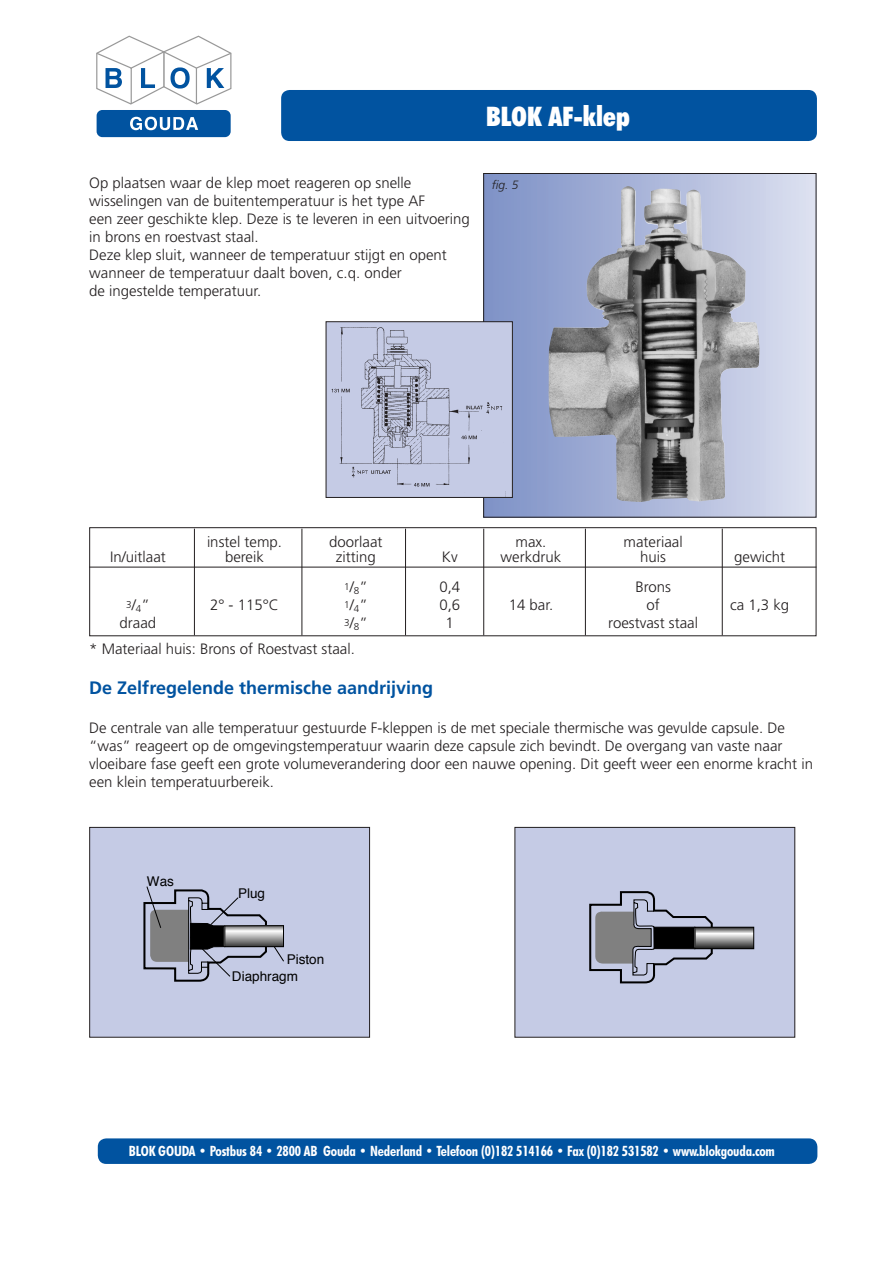
<style>
.page{position:relative;width:893px;height:1263px;background:#fff}
.page>*{position:absolute;margin:0;border:0;box-sizing:border-box;transform-origin:0 0}
.Normaal{font:900 condensed 27px "Futura BT";color:#fff}
.Normaal-2{font:700 18px "Frutiger LT";color:#0153a0}
.Normaal-3{font:300 15px/18px "Frutiger LT";color:#231f20}
.Normaal-4{font:700 condensed 14.25px "Futura BT";letter-spacing:-.01em;color:#fff}
.t1{font:13.5px/17.1px "Helvetica";color:#000}
.Normaal-5{font:italic 300 12px "Frutiger LT";color:#231f20}
.Normaal-6{font:300 9.9px "Frutiger LT";color:#231f20}
.s1{font-size:15px}
</style>
<div class="page">
<div style="left:89px;top:527px;width:727px;height:109px;border:1px solid #231f20"></div>
<hr style="left:194px;top:529px;width:1px;height:106px;background:#231f20">
<hr style="left:302px;top:529px;width:1px;height:106px;background:#231f20">
<hr style="left:405px;top:529px;width:1px;height:106px;background:#231f20">
<hr style="left:483px;top:529px;width:1px;height:106px;background:#231f20">
<hr style="left:585px;top:529px;width:1px;height:106px;background:#231f20">
<hr style="left:722px;top:529px;width:1px;height:106px;background:#231f20">
<div style="left:90px;top:827px;width:280px;height:210px;background:#c5cbe5"></div>
<svg style="left:143px;top:886px;width:141px;height:96px"></svg>
<div style="left:89px;top:827px;width:281px;height:210px;border:1px solid #231f20"></div>
<div style="left:515px;top:827px;width:280px;height:210px;background:#c5cbe5"></div>
<div style="left:484px;top:173px;width:332px;height:344px;background:linear-gradient(to right,#7c90c6,#dcdfef)"></div>
<img style="left:548px;top:186px;width:212px;height:316px">
<div style="left:483px;top:173px;width:333px;height:345px;border:1px solid #231f20"></div>
<div style="left:326px;top:322px;width:186px;height:175px;background:#c5cbe5"></div>
<img style="left:331px;top:327px;width:175px;height:169px">
<div style="left:326px;top:321px;width:187px;height:177px;border:1px solid #231f20"></div>
<div style="left:695px;top:927px;width:59px;height:22px;border:1px solid #000"></div>
<svg style="left:589px;top:891px;width:125px;height:93px"></svg>
<hr style="left:89px;top:567px;width:727px;height:1px;background:#231f20">
<div style="left:98px;top:1138px;width:719px;height:26px;background:#0153a0;border-radius:9px"></div>
<div style="left:281px;top:90px;width:536px;height:51px;background:#0153a0;border-radius:9px"></div>
<svg style="left:96px;top:35px;width:136px;height:70px"></svg>
<div style="left:97px;top:110px;width:134px;height:27px;background:#0153a0;border-radius:6px"></div>
<svg style="left:130px;top:117px;width:68px;height:13px"></svg>
<p class="Normaal" style="left:486px;top:100px;width:145px">BLOK AF-klep</p>
<p class="Normaal-3" style="left:89px;top:174px;width:382px">Op plaatsen waar de klep moet reageren op snelle wisselingen van de buitentemperatuur is het type AF<br>een zeer geschikte klep. Deze is te leveren in een uitvoering in brons en roestvast staal.</p>
<p class="Normaal-3" style="left:89px;top:246px;width:359px">Deze klep sluit, wanneer de temperatuur stijgt en opent wanneer de temperatuur daalt boven, c.q. onder<br>de ingestelde temperatuur.</p>
<p class="Normaal-5" style="left:492px;top:178px;width:28px">fig. 5</p>
<p class="Normaal-3" style="left:207px;top:533px;width:76px">instel temp.</p>
<p class="Normaal-3" style="left:329px;top:533px;width:55px">doorlaat</p>
<p class="Normaal-3" style="left:515px;top:533px;width:32px">max.</p>
<p class="Normaal-3" style="left:624px;top:533px;width:61px">materiaal</p>
<p class="Normaal-3" style="left:110px;top:548px;width:57px">In/uitlaat</p>
<p class="Normaal-3" style="left:225px;top:548px;width:40px">bereik</p>
<p class="Normaal-3" style="left:336px;top:548px;width:41px">zitting</p>
<p class="Normaal-3" style="left:442px;top:548px;width:17px">Kv</p>
<p class="Normaal-3" style="left:500px;top:548px;width:62px">werkdruk</p>
<p class="Normaal-3" style="left:640px;top:548px;width:27px">huis</p>
<p class="Normaal-3" style="left:734px;top:548px;width:52px">gewicht</p>
<p class="Normaal-6" style="left:344px;top:583px;width:25px">1<span class="s1">/</span>8<span class="s1">”</span></p>
<p class="Normaal-3" style="left:439px;top:578px;width:22px">0,4</p>
<p class="Normaal-3" style="left:635px;top:578px;width:37px">Brons</p>
<p class="Normaal-6" style="left:126px;top:601px;width:25px">3<span class="s1">/</span>4<span class="s1">”</span></p>
<p class="Normaal-3" style="left:210px;top:596px;width:70px">2° - 115°C</p>
<p class="Normaal-6" style="left:344px;top:601px;width:25px">1<span class="s1">/</span>4<span class="s1">”</span></p>
<p class="Normaal-3" style="left:439px;top:596px;width:22px">0,6</p>
<p class="Normaal-3" style="left:509px;top:596px;width:46px">14 bar.</p>
<p class="Normaal-3" style="left:646px;top:596px;width:15px">of</p>
<p class="Normaal-3" style="left:730px;top:596px;width:61px">ca 1,3 kg</p>
<p class="Normaal-3" style="left:120px;top:614px;width:38px">draad</p>
<p class="Normaal-6" style="left:344px;top:619px;width:25px">3<span class="s1">/</span>8<span class="s1">”</span></p>
<p class="Normaal-3" style="left:446px;top:614px;width:10px">1</p>
<p class="Normaal-3" style="left:608px;top:614px;width:91px">roestvast staal</p>
<p class="Normaal-3" style="left:89px;top:640px;width:267px">* Materiaal huis: Brons of Roestvast staal.</p>
<p class="Normaal-2" style="left:89px;top:677px;width:345px">De Zelfregelende thermische aandrijving</p>
<p class="Normaal-3" style="left:89px;top:719px;width:725px">De centrale van alle temperatuur gestuurde F-kleppen is de met speciale thermische was gevulde capsule. De “was” reageert op de omgevingstemperatuur waarin deze capsule zich bevindt. De overgang van vaste naar vloeibare fase geeft een grote volumeverandering door een nauwe opening. Dit geeft weer een enorme kracht in een klein temperatuurbereik.</p>
<p class="t1" style="left:684px;top:721px;width:29px">Plug</p>
<p class="t1" style="left:147px;top:872px;width:28px">Was</p>
<p class="t1" style="left:238px;top:884px;width:29px">Plug</p>
<p class="t1" style="left:232px;top:950px;width:94px;text-indent:55px">Piston<br>Diaphragm</p>
<p class="Normaal-4" style="left:129px;top:1143px;width:647px">BLOK GOUDA • Postbus 84 • 2800 AB Gouda • Nederland • Telefoon (0)182 514166 • Fax (0)182 531582 • www.blokgouda.com</p>
</div>
